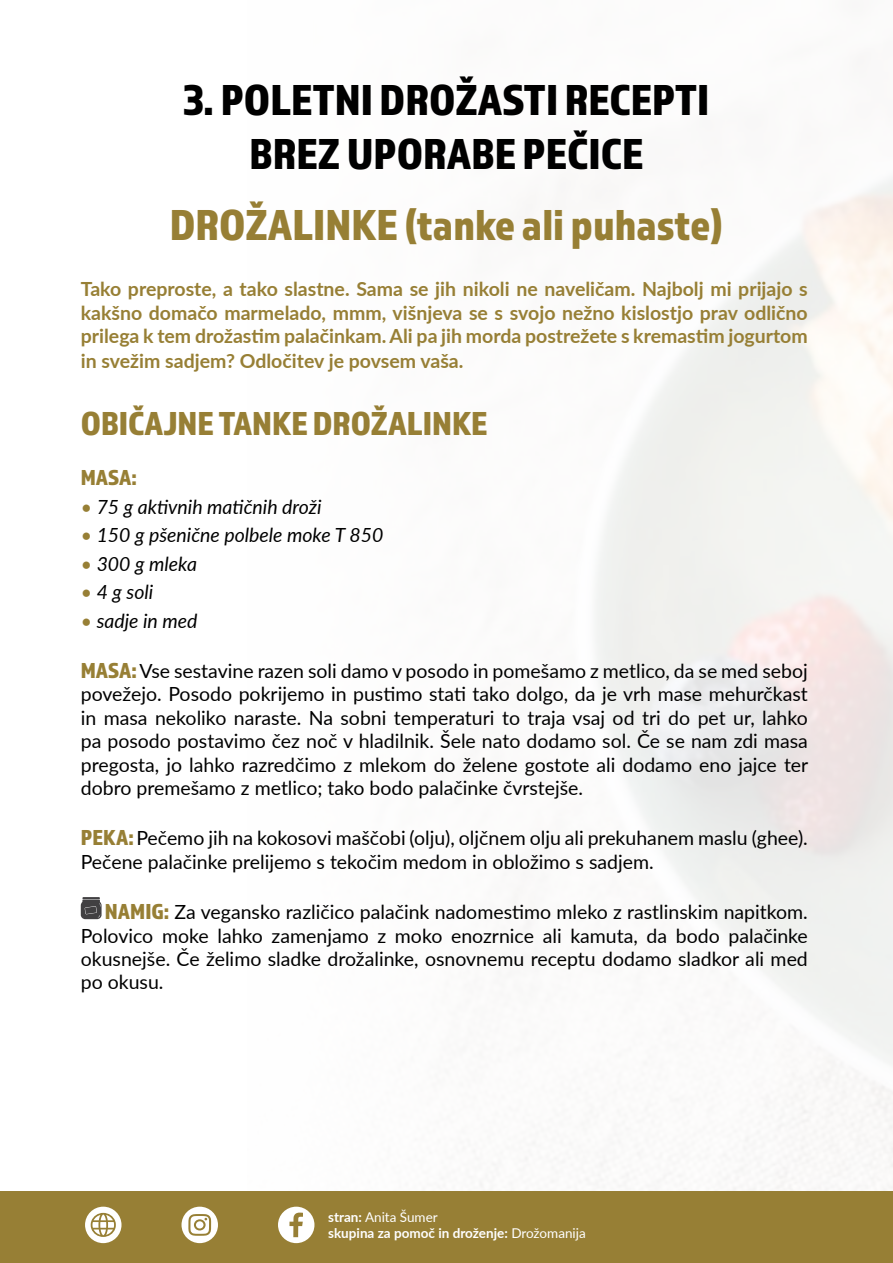
<style>
.page{position:relative;width:893px;height:1263px;background:#fff}
.page>*{position:absolute;margin:0;border:0;box-sizing:border-box;transform-origin:0 0}
.t1{font:45px/54px "Almaq Refined";color:#000;text-align:center}
.t2{font:45px "Almaq Refined";color:#977f35}
.t3{font:34.5px "Almaq Refined";color:#977f35}
.t4{font:22.5px "Almaq Refined";color:#977f35}
.t5{font:19.5px/23.4px "Lato";color:#000;text-align:justify}
.t6{font:700 19.5px/23.4px "Lato";color:#977f35;text-align:justify}
.t7{font:italic 19.5px "Lato";color:#000}
.t8{font:700 13.5px/16.2px "Lato";color:#fff}
.s1{color:#977f35}
.s2{font-family:"Almaq Refined";font-size:22.5px;color:#977f35}
.s3{font-weight:400}
</style>
<div class="page">
<svg style="left:81px;top:897px;width:21px;height:22px"></svg>
<div style="left:0;top:1191px;width:893px;height:72px;background:#977f35"></div>
<div style="left:182px;top:1207px;width:36px;height:36px;background:#fff;border-radius:50%"></div>
<svg style="left:188px;top:1214px;width:23px;height:22px"></svg>
<div style="left:278px;top:1207px;width:36px;height:36px;background:#fff;border-radius:50%"></div>
<svg style="left:289px;top:1212px;width:14px;height:25px"></svg>
<div style="left:85px;top:1207px;width:36px;height:36px;background:#fff;border-radius:50%"></div>
<svg style="left:91px;top:1213px;width:25px;height:24px"></svg>
<h1 class="t1" style="left:183px;top:72px;width:528px">3. POLETNI DROŽASTI RECEPTI<br>BREZ UPORABE PEČICE</h1>
<h1 class="t2" style="left:170px;top:198px;width:555px">DROŽALINKE (tanke ali puhaste)</h1>
<p class="t6" style="left:81px;top:277px;width:728px">Tako preproste, a tako slastne. Sama se jih nikoli ne naveličam. Najbolj mi prijajo s kakšno domačo marmelado, mmm, višnjeva se s svojo nežno kislostjo prav odlično prilega k tem drožastim palačinkam. Ali pa jih morda postrežete s kremastim jogurtom</p>
<p class="t6" style="left:81px;top:349px;width:384px">in svežim sadjem? Odločitev je povsem vaša.</p>
<h2 class="t3" style="left:81px;top:402px;width:408px">OBIČAJNE TANKE DROŽALINKE</h2>
<p class="t4" style="left:81px;top:464px;width:58px">MASA:</p>
<p class="t7" style="left:81px;top:492px;width:242px"><span class="s1">•</span> 75 g aktivnih matičnih droži</p>
<p class="t7" style="left:81px;top:521px;width:304px"><span class="s1">•</span> 150 g pšenične polbele moke T 850</p>
<p class="t7" style="left:81px;top:549px;width:118px"><span class="s1">•</span> 300 g mleka</p>
<p class="t7" style="left:81px;top:578px;width:74px"><span class="s1">•</span> 4 g soli</p>
<p class="t7" style="left:81px;top:606px;width:118px"><span class="s1">•</span> sadje in med</p>
<p class="t5" style="left:81px;top:658px;width:729px"><span class="s2">MASA:</span> Vse sestavine razen soli damo v posodo in pomešamo z metlico, da se med seboj povežejo. Posodo pokrijemo in pustimo stati tako dolgo, da je vrh mase mehurčkast in masa nekoliko naraste. Na sobni temperaturi to traja vsaj od tri do pet ur, lahko pa posodo postavimo čez noč v hladilnik. Šele nato dodamo sol. Če se nam zdi masa pregosta, jo lahko razredčimo z mlekom do želene gostote ali dodamo eno jajce ter dobro premešamo z metlico; tako bodo palačinke čvrstejše.</p>
<p class="t5" style="left:81px;top:826px;width:729px"><span class="s2">PEKA:</span> Pečemo jih na kokosovi maščobi (olju), oljčnem olju ali prekuhanem maslu (ghee).<br>Pečene palačinke prelijemo s tekočim medom in obložimo s sadjem.</p>
<p class="t5" style="left:81px;top:899px;width:729px;text-indent:24px"><span class="s2">NAMIG:</span> Za vegansko različico palačink nadomestimo mleko z rastlinskim napitkom.<br>Polovico moke lahko zamenjamo z moko enozrnice ali kamuta, da bodo palačinke okusnejše. Če želimo sladke drožalinke, osnovnemu receptu dodamo sladkor ali med po okusu.</p>
<p class="t8" style="left:328px;top:1208px;width:259px">stran: <span class="s3">Anita Šumer<br></span>skupina za pomoč in droženje: <span class="s3">Drožomanija</span></p>
</div>
